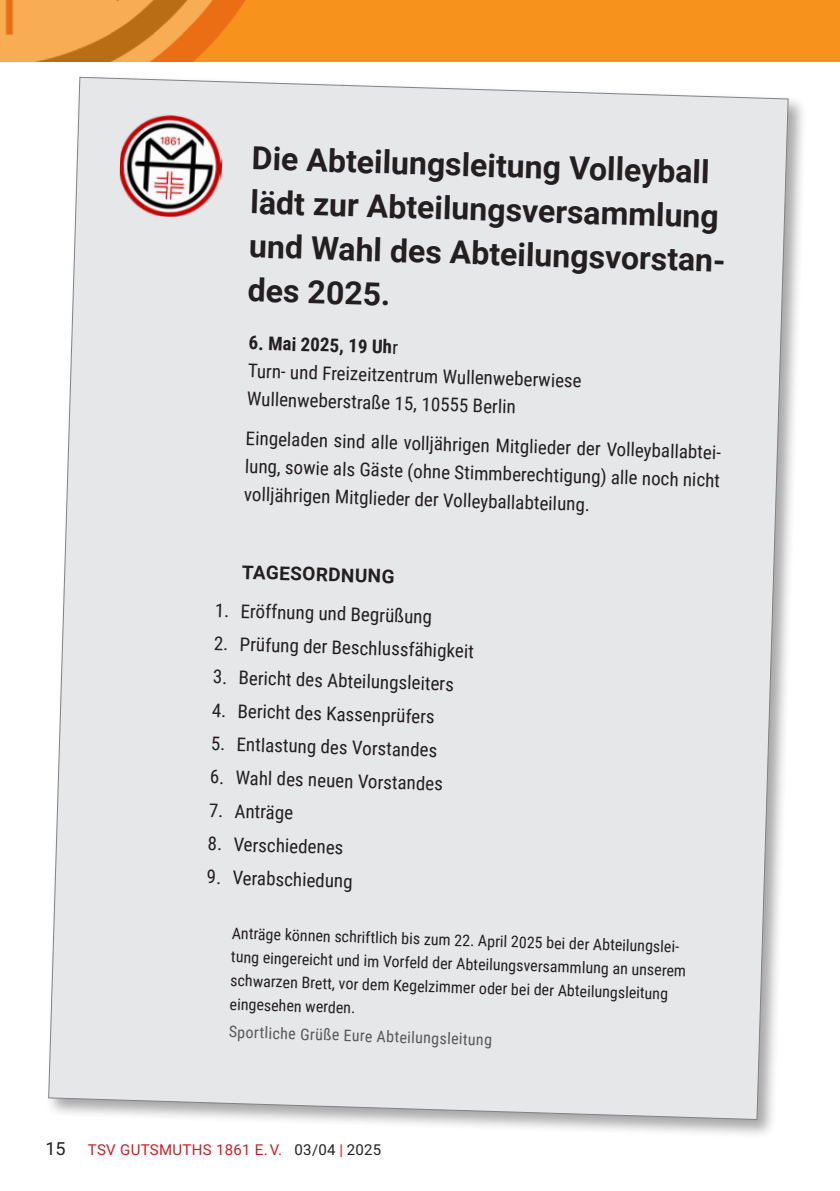
<style>
.page{position:relative;width:840px;height:1191px;background:#fff}
.page>*{position:absolute;margin:0;border:0;box-sizing:border-box;transform-origin:0 0}
.t1{font:700 32px/44.2px "Roboto";color:#231f20}
.t2{font:19px/27.8px "Roboto Condensed";color:#231f20}
.t3{font:700 19px "Roboto";color:#231f20}
.t4{font:16px/23.8px "Roboto Condensed";color:#231f20}
.t5{font:16px "Roboto Condensed";color:#57585a}
.t6{font:15px "Roboto";letter-spacing:.02em;color:#cb1f26}
.s1{font-weight:700}
.s2{font-size:18px;color:#231f20}
.s3{color:#231f20}
.s4{font-family:"Roboto Condensed"}
</style>
<div class="page">
<div style="left:0;top:0;width:839px;height:61px;background:#f7931d"></div>
<img style="left:0;top:0;width:246px;height:61px">
<div style="left:45px;top:74px;width:762px;height:1065px;background:#231f20;opacity:.4"></div>
<div style="left:48px;top:76px;width:740px;height:1044px;background:#e6e7e9"></div>
<img style="left:118px;top:112px;width:106px;height:106px">
<h1 class="t1" style="left:253px;top:134px;width:482px;rotate:2deg">Die Abteilungsleitung Volleyball lädt zur Abteilungsversammlung und Wahl des Abteilungsvorstan&shy;des 2025.</h1>
<p class="t2" style="left:249px;top:328px;width:335px;rotate:2deg"><span class="s1">6. Mai 2025, 19 Uh</span>r<br>Turn- und Freizeitzentrum Wullenweberwiese<br>Wullenweberstraße 15, 10555 Berlin</p>
<p class="t2" style="left:246px;top:422px;width:481px;rotate:2deg">Eingeladen sind alle volljährigen Mitglieder der Volleyballabtei&shy;lung, sowie als Gäste (ohne Stimmberechtigung) alle noch nicht volljährigen Mitglieder der Volleyballabteilung.</p>
<p class="t3" style="left:242px;top:558px;width:154px;rotate:2deg">TAGESORDNUNG</p>
<p class="t2" style="left:215px;top:595px;width:218px;rotate:2deg">1. Eröffnung und Begrüßung</p>
<p class="t2" style="left:214px;top:628px;width:261px;rotate:2deg">2. Prüfung der Beschlussfähigkeit</p>
<p class="t2" style="left:213px;top:661px;width:242px;rotate:2deg">3. Bericht des Abteilungsleiters</p>
<p class="t2" style="left:212px;top:695px;width:224px;rotate:2deg">4. Bericht des Kassenprüfers</p>
<p class="t2" style="left:211px;top:728px;width:228px;rotate:2deg">5. Entlastung des Vorstandes</p>
<p class="t2" style="left:210px;top:761px;width:234px;rotate:2deg">6. Wahl des neuen Vorstandes</p>
<p class="t2" style="left:209px;top:795px;width:86px;rotate:2deg">7. Anträge</p>
<p class="t2" style="left:208px;top:828px;width:137px;rotate:2deg">8. Verschiedenes</p>
<p class="t2" style="left:207px;top:861px;width:147px;rotate:2deg">9. Verabschiedung</p>
<p class="t4" style="left:232px;top:919px;width:456px;rotate:2deg">Anträge können schriftlich bis zum 22. April 2025 bei der Abteilungslei&shy;tung eingereicht und im Vorfeld der Abteilungsversammlung an unserem schwarzen Brett, vor dem Kegelzimmer oder bei der Abteilungsleitung eingesehen werden.</p>
<p class="t5" style="left:229px;top:1019px;width:265px;rotate:2deg">Sportliche Grüße Eure Abteilungsleitung</p>
<p class="t6" style="left:45px;top:1138px;width:337px"><span class="s2">15</span> TSV GUTSMUTHS 1861 E. V. <span class="s3">03/04</span> <span class="s4">|</span> <span class="s3">2025</span></p>
</div>
